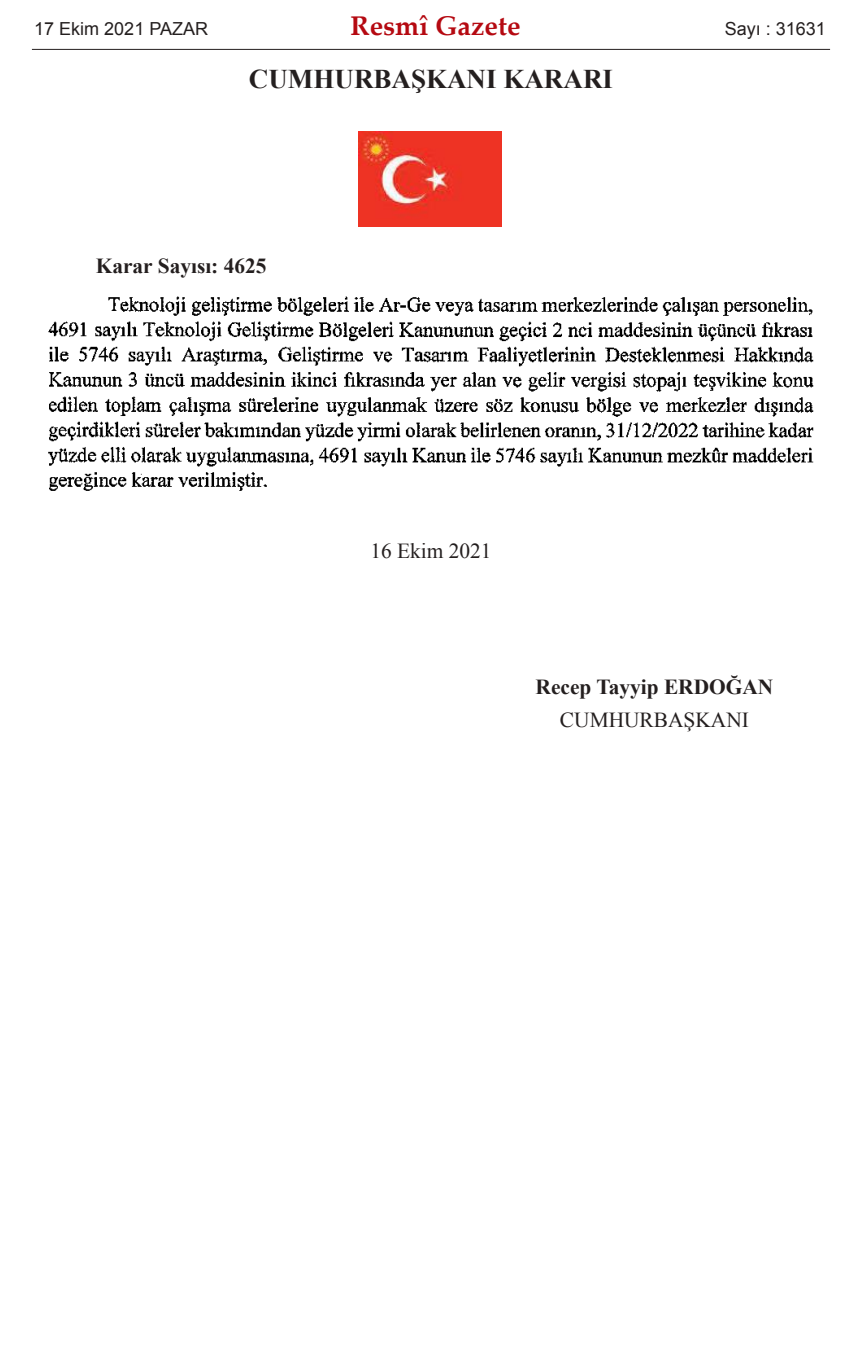
<style>
.page{position:relative;width:862px;height:1353px;background:#fff}
.page>*{position:absolute;margin:0;border:0;box-sizing:border-box;transform-origin:0 0}
.t1{font:700 27px "Times New Roman";color:#241f1f}
.t2{font:700 27px "Palatino Linotype";color:#b50911}
.t3{font:700 21.38px "Times New Roman";color:#241f1f}
.t4{font:21.38px "Times New Roman";color:#241f1f}
.t5{font:18px "Arial";color:#241f1f}
</style>
<div class="page">
<img style="left:358px;top:131px;width:143px;height:96px">
<img style="left:48px;top:296px;width:766px;height:195px">
<hr style="left:32px;top:49px;width:797px;height:1px;background:#241f1f">
<p class="t5" style="left:34px;top:18px;width:175px">17 Ekim 2021 PAZAR</p>
<p class="t2" style="left:350px;top:15px;width:171px">Resmî Gazete</p>
<p class="t5" style="left:724px;top:18px;width:103px">Sayı : 31631</p>
<p class="t1" style="left:249px;top:64px;width:365px">CUMHURBAŞKANI KARARI</p>
<p class="t3" style="left:96px;top:253px;width:172px">Karar Sayısı: 4625</p>
<p class="t4" style="left:370px;top:539px;width:123px">16 Ekim 2021</p>
<p class="t3" style="left:535px;top:674px;width:239px">Recep Tayyip ERDOĞAN</p>
<p class="t4" style="left:559px;top:708px;width:190px">CUMHURBAŞKANI</p>
</div>
